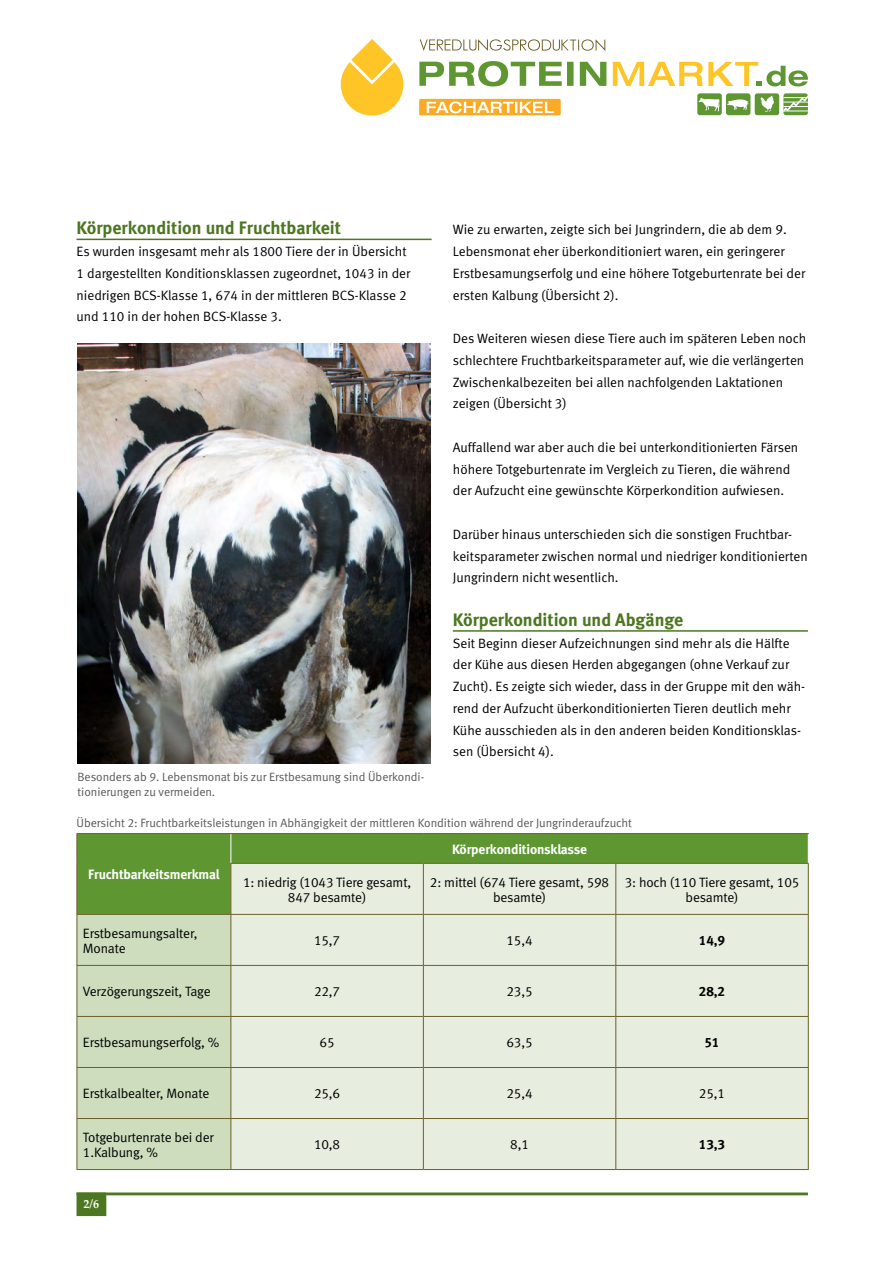
<style>
.page{position:relative;width:893px;height:1263px;background:#fff}
.page>*{position:absolute;margin:0;border:0;box-sizing:border-box;transform-origin:0 0}
.t1{font:18px "Meta Bold LF";color:#4c7620}
.t2{font:13.5px/21.8px "Meta Normal LF";color:#000}
.t3{font:13.5px "Meta Bold LF";letter-spacing:-.01em;color:#fff}
.t4{font:13.5px "Meta Bold LF";letter-spacing:-.01em;color:#000}
.t5{font:12px/15px "Meta Normal LF";letter-spacing:-.005em;color:#58595b}
.t6{font:700 12px "Palatino Linotype";color:#fff}
</style>
<div class="page">
<hr style="left:77px;top:1192px;width:731px;height:3px;background:#4c7620">
<div style="left:77px;top:1192px;width:29px;height:24px;background:#4c7620;border:2px solid #4c7620"></div>
<svg style="left:419px;top:61px;width:143px;height:25px"></svg>
<div style="left:567px;top:62px;width:7px;height:24px;background:#5e9732"></div>
<svg style="left:580px;top:62px;width:26px;height:24px"></svg>
<svg style="left:341px;top:39px;width:62px;height:77px"></svg>
<svg style="left:420px;top:39px;width:185px;height:12px"></svg>
<div style="left:726px;top:93px;width:24px;height:22px;background:#5e9732;border-radius:3px"></div>
<svg style="left:727px;top:99px;width:21px;height:11px"></svg>
<div style="left:697px;top:93px;width:25px;height:22px;background:#5e9732;border-radius:3px"></div>
<svg style="left:699px;top:98px;width:21px;height:13px"></svg>
<div style="left:755px;top:93px;width:24px;height:22px;background:#5e9732;border-radius:3px"></div>
<svg style="left:760px;top:95px;width:14px;height:17px"></svg>
<div style="left:783px;top:93px;width:25px;height:22px;background:#5e9732;border-radius:3px"></div>
<svg style="left:783px;top:93px;width:25px;height:21px"></svg>
<svg style="left:613px;top:62px;width:195px;height:24px"></svg>
<div style="left:419px;top:99px;width:142px;height:16px;background:#fbaa26;border-radius:2px"></div>
<svg style="left:427px;top:101px;width:127px;height:12px"></svg>
<div style="left:78px;top:834px;width:730px;height:80px;background:#5e9732"></div>
<div style="left:231px;top:864px;width:577px;height:305px;background:#e7eee0"></div>
<div style="left:78px;top:915px;width:152px;height:254px;background:#cdddbe"></div>
<svg style="left:230px;top:834px;width:1px;height:29px"></svg>
<svg style="left:808px;top:834px;width:1px;height:29px"></svg>
<hr style="left:423px;top:864px;width:1px;height:50px;background:#6d5f27">
<hr style="left:615px;top:864px;width:1px;height:50px;background:#6d5f27">
<hr style="left:808px;top:864px;width:1px;height:50px;background:#6d5f27">
<hr style="left:231px;top:914px;width:192px;height:1px;background:#6d5f27">
<hr style="left:423px;top:914px;width:193px;height:1px;background:#6d5f27">
<hr style="left:423px;top:915px;width:1px;height:50px;background:#6d5f27">
<hr style="left:616px;top:914px;width:193px;height:1px;background:#6d5f27">
<hr style="left:615px;top:915px;width:1px;height:50px;background:#6d5f27">
<hr style="left:808px;top:915px;width:1px;height:50px;background:#6d5f27">
<hr style="left:231px;top:965px;width:192px;height:1px;background:#6d5f27">
<hr style="left:423px;top:965px;width:193px;height:1px;background:#6d5f27">
<hr style="left:423px;top:966px;width:1px;height:50px;background:#6d5f27">
<hr style="left:616px;top:965px;width:193px;height:1px;background:#6d5f27">
<hr style="left:615px;top:966px;width:1px;height:50px;background:#6d5f27">
<hr style="left:808px;top:966px;width:1px;height:50px;background:#6d5f27">
<hr style="left:231px;top:1016px;width:192px;height:1px;background:#6d5f27">
<hr style="left:423px;top:1016px;width:193px;height:1px;background:#6d5f27">
<hr style="left:423px;top:1017px;width:1px;height:50px;background:#6d5f27">
<hr style="left:616px;top:1016px;width:193px;height:1px;background:#6d5f27">
<hr style="left:615px;top:1017px;width:1px;height:50px;background:#6d5f27">
<hr style="left:808px;top:1017px;width:1px;height:50px;background:#6d5f27">
<hr style="left:231px;top:1067px;width:192px;height:1px;background:#6d5f27">
<hr style="left:423px;top:1067px;width:193px;height:1px;background:#6d5f27">
<hr style="left:423px;top:1068px;width:1px;height:50px;background:#6d5f27">
<hr style="left:616px;top:1067px;width:193px;height:1px;background:#6d5f27">
<hr style="left:615px;top:1068px;width:1px;height:50px;background:#6d5f27">
<hr style="left:808px;top:1068px;width:1px;height:50px;background:#6d5f27">
<hr style="left:231px;top:1118px;width:192px;height:1px;background:#6d5f27">
<hr style="left:423px;top:1118px;width:193px;height:1px;background:#6d5f27">
<hr style="left:423px;top:1119px;width:1px;height:50px;background:#6d5f27">
<hr style="left:616px;top:1118px;width:193px;height:1px;background:#6d5f27">
<hr style="left:615px;top:1119px;width:1px;height:50px;background:#6d5f27">
<hr style="left:808px;top:1119px;width:1px;height:50px;background:#6d5f27">
<hr style="left:231px;top:1169px;width:192px;height:1px;background:#6d5f27">
<hr style="left:423px;top:1169px;width:193px;height:1px;background:#6d5f27">
<hr style="left:616px;top:1169px;width:193px;height:1px;background:#6d5f27">
<hr style="left:77px;top:833px;width:154px;height:1px;background:#6d5f27">
<svg style="left:77px;top:834px;width:1px;height:29px"></svg>
<hr style="left:231px;top:833px;width:192px;height:1px;background:#6d5f27">
<hr style="left:423px;top:833px;width:193px;height:1px;background:#6d5f27">
<hr style="left:616px;top:833px;width:193px;height:1px;background:#6d5f27">
<hr style="left:77px;top:863px;width:1px;height:51px;background:#6d5f27">
<hr style="left:230px;top:863px;width:193px;height:1px;background:#6d5f27">
<hr style="left:423px;top:863px;width:193px;height:1px;background:#6d5f27">
<hr style="left:616px;top:863px;width:193px;height:1px;background:#6d5f27">
<hr style="left:230px;top:864px;width:1px;height:50px;background:#6d5f27">
<hr style="left:77px;top:914px;width:154px;height:1px;background:#6d5f27">
<hr style="left:77px;top:915px;width:1px;height:50px;background:#6d5f27">
<hr style="left:230px;top:915px;width:1px;height:50px;background:#6d5f27">
<hr style="left:77px;top:965px;width:154px;height:1px;background:#6d5f27">
<hr style="left:77px;top:966px;width:1px;height:50px;background:#6d5f27">
<hr style="left:230px;top:966px;width:1px;height:50px;background:#6d5f27">
<hr style="left:77px;top:1016px;width:154px;height:1px;background:#6d5f27">
<hr style="left:77px;top:1017px;width:1px;height:50px;background:#6d5f27">
<hr style="left:230px;top:1017px;width:1px;height:50px;background:#6d5f27">
<hr style="left:77px;top:1067px;width:154px;height:1px;background:#6d5f27">
<hr style="left:77px;top:1068px;width:1px;height:50px;background:#6d5f27">
<hr style="left:230px;top:1068px;width:1px;height:50px;background:#6d5f27">
<hr style="left:77px;top:1118px;width:154px;height:1px;background:#6d5f27">
<hr style="left:77px;top:1119px;width:1px;height:50px;background:#6d5f27">
<hr style="left:230px;top:1119px;width:1px;height:50px;background:#6d5f27">
<hr style="left:77px;top:1169px;width:154px;height:1px;background:#6d5f27">
<hr style="left:77px;top:239px;width:355px;height:1px;background:#4c7620">
<hr style="left:453px;top:630px;width:355px;height:2px;background:#4c7620">
<img style="left:78px;top:343px;width:353px;height:421px">
<h1 class="t1" style="left:77px;top:217px;width:266px">Körperkondition und Fruchtbarkeit</h1>
<p class="t2" style="left:77px;top:240px;width:335px">Es wurden insgesamt mehr als 1800 Tiere der in Übersicht 1 dargestellten Konditionsklassen zugeordnet, 1043 in der niedrigen BCS-Klasse 1, 674 in der mittleren BCS-Klasse 2 und 110 in der hohen BCS-Klasse 3.</p>
<p class="t5" style="left:78px;top:769px;width:348px">Besonders ab 9. Lebensmonat bis zur Erstbesamung sind Überkondi&shy;tionierungen zu vermeiden.</p>
<p class="t2" style="left:453px;top:219px;width:354px">Wie zu erwarten, zeigte sich bei Jungrindern, die ab dem 9.<br>Lebensmonat eher überkonditioniert waren, ein geringerer Erstbesamungserfolg und eine höhere Totgeburtenrate bei der ersten Kalbung (Übersicht 2).</p>
<p class="t2" style="left:453px;top:327px;width:355px">Des Weiteren wiesen diese Tiere auch im späteren Leben noch schlechtere Fruchtbarkeitsparameter auf, wie die verlängerten Zwischenkalbezeiten bei allen nachfolgenden Laktationen zeigen (Übersicht 3)</p>
<p class="t2" style="left:453px;top:436px;width:347px">Auffallend war aber auch die bei unterkonditionierten Färsen höhere Totgeburtenrate im Vergleich zu Tieren, die während der Aufzucht eine gewünschte Körperkondition aufwiesen.</p>
<p class="t2" style="left:453px;top:523px;width:356px">Darüber hinaus unterschieden sich die sonstigen Fruchtbar&shy;keitsparameter zwischen normal und niedriger konditionierten<br>Jungrindern nicht wesentlich.</p>
<h1 class="t1" style="left:453px;top:609px;width:232px">Körperkondition und Abgänge</h1>
<p class="t2" style="left:453px;top:632px;width:354px">Seit Beginn dieser Aufzeichnungen sind mehr als die Hälfte der Kühe aus diesen Herden abgegangen (ohne Verkauf zur Zucht). Es zeigte sich wieder, dass in der Gruppe mit den wäh&shy;rend der Aufzucht überkonditionierten Tieren deutlich mehr Kühe ausschieden als in den anderen beiden Konditionsklas&shy;sen (Übersicht 4).</p>
<p class="t5" style="left:77px;top:815px;width:557px">Übersicht 2: Fruchtbarkeitsleistungen in Abhängigkeit der mittleren Kondition während der Jungrinderaufzucht</p>
<p class="t3" style="left:88px;top:866px;width:133px">Fruchtbarkeitsmerkmal</p>
<p class="t3" style="left:452px;top:841px;width:137px">Körperkonditionsklasse</p>
<p class="t2" style="left:243px;top:874px;width:170px;line-height:15px;text-align:center">1: niedrig (1043 Tiere gesamt,<br>847 besamte)</p>
<p class="t2" style="left:430px;top:874px;width:181px;line-height:15px;text-align:center">2: mittel (674 Tiere gesamt, 598 besamte)</p>
<p class="t2" style="left:625px;top:874px;width:176px;line-height:15px;text-align:center">3: hoch (110 Tiere gesamt, 105 besamte)</p>
<p class="t2" style="left:83px;top:925px;width:116px;line-height:15px">Erstbesamungsalter,<br>Monate</p>
<p class="t2" style="left:314px;top:929px;width:28px">15,7</p>
<p class="t2" style="left:506px;top:929px;width:28px">15,4</p>
<p class="t4" style="left:699px;top:932px;width:28px">14,9</p>
<p class="t2" style="left:83px;top:980px;width:129px">Verzögerungszeit, Tage</p>
<p class="t2" style="left:314px;top:980px;width:28px">22,7</p>
<p class="t2" style="left:506px;top:980px;width:28px">23,5</p>
<p class="t4" style="left:699px;top:983px;width:28px">28,2</p>
<p class="t2" style="left:83px;top:1031px;width:138px">Erstbesamungserfolg, %</p>
<p class="t2" style="left:320px;top:1031px;width:17px">65</p>
<p class="t2" style="left:506px;top:1031px;width:28px">63,5</p>
<p class="t4" style="left:704px;top:1034px;width:17px">51</p>
<p class="t2" style="left:83px;top:1082px;width:128px">Erstkalbealter, Monate</p>
<p class="t2" style="left:314px;top:1082px;width:28px">25,6</p>
<p class="t2" style="left:506px;top:1082px;width:28px">25,4</p>
<p class="t2" style="left:699px;top:1082px;width:28px">25,1</p>
<p class="t2" style="left:83px;top:1129px;width:132px;line-height:15px">Totgeburtenrate bei der<br>1.Kalbung, %</p>
<p class="t2" style="left:314px;top:1134px;width:28px">10,8</p>
<p class="t2" style="left:510px;top:1134px;width:20px">8,1</p>
<p class="t4" style="left:699px;top:1136px;width:28px">13,3</p>
<p class="t6" style="left:84px;top:1195px;width:17px">2/6</p>
</div>
